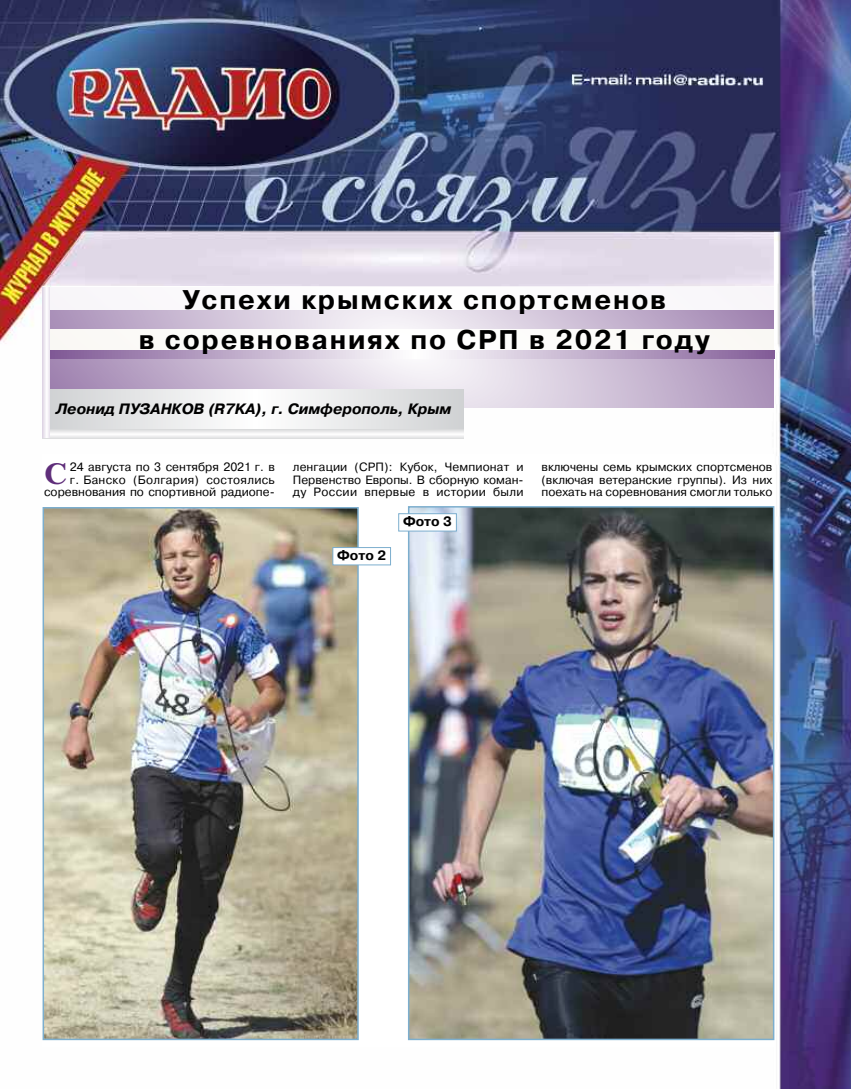
<style>
.page{position:relative;width:851px;height:1089px;background:#fff}
.page>*{position:absolute;margin:0;border:0;box-sizing:border-box;transform-origin:0 0}
.t1{font:700 29.4px "Newton C";color:#5f2e7a;scale:1.1 1}
.t2{font:700 27px/40.5px "Pragmatica C";letter-spacing:.065em;color:#000;text-align:center}
.t3{font:italic 700 15px "Pragmatica C";color:#000}
.t4{font:700 13.5px "Pragmatica C";color:#000}
.t5{font:12px/12.6px "Pragmatica C";color:#000;text-align:justify}
</style>
<div class="page">
<img style="left:1px;top:0;width:849px;height:1089px">
<div style="left:43px;top:454px;width:730px;height:592px;background:#fff"></div>
<svg style="left:43px;top:287px;width:730px;height:120px;background:#d0c1d8"></svg>
<div style="left:43px;top:329px;width:730px;height:24px;background:#fcfbf9"></div>
<div style="left:47px;top:288px;width:726px;height:21px;background:#fbfafc"></div>
<svg style="left:50px;top:350px;width:724px;height:8px;background:#bfacca"></svg>
<svg style="left:50px;top:389px;width:414px;height:41px"></svg>
<svg style="left:50px;top:429px;width:413px;height:9px"></svg>
<div style="left:43px;top:288px;width:7px;height:150px;background:#f5f2f7"></div>
<img style="left:43px;top:231px;width:730px;height:55px">
<img style="left:46px;top:510px;width:310px;height:527px">
<div style="left:43px;top:507px;width:316px;height:533px;border:2px solid #7caece"></div>
<div style="left:333px;top:548px;width:57px;height:16px;background:#fff"></div>
<div style="left:332px;top:547px;width:59px;height:18px;border:1px solid #7caece"></div>
<img style="left:411px;top:509px;width:360px;height:528px">
<div style="left:408px;top:506px;width:366px;height:534px;border:2px solid #7caece"></div>
<div style="left:399px;top:514px;width:57px;height:16px;background:#fff"></div>
<div style="left:398px;top:513px;width:58px;height:18px;border:1px solid #7caece"></div>
<h2 class="t2" style="left:139px;top:279px;width:572px">Успехи крымских спортсменов<br>в соревнованиях по СРП в 2021 году</h2>
<p class="t3" style="left:56px;top:400px;width:397px">Леонид ПУЗАНКОВ (R7KA), г. Симферополь, Крым</p>
<p class="t5" style="left:44px;top:460px;width:232px;text-align:right">24 августа по 3 сентября 2021 г. в<br>г. Банско (Болгария) состоялись соревнования по спортивной радиопе-</p>
<p class="t5" style="left:293px;top:460px;width:232px">ленгации (СРП): Кубок, Чемпионат и Первенство Европы. В сборную коман&shy;ду России впервые в истории были</p>
<p class="t5" style="left:541px;top:460px;width:232px">включены семь крымских спортсменов (включая ветеранские группы). Из них поехать на соревнования смогли только</p>
<h1 class="t1" style="left:44px;top:456px;width:22px">С</h1>
<p class="t4" style="left:337px;top:547px;width:50px">Фото 2</p>
<p class="t4" style="left:403px;top:513px;width:50px">Фото 3</p>
</div>
